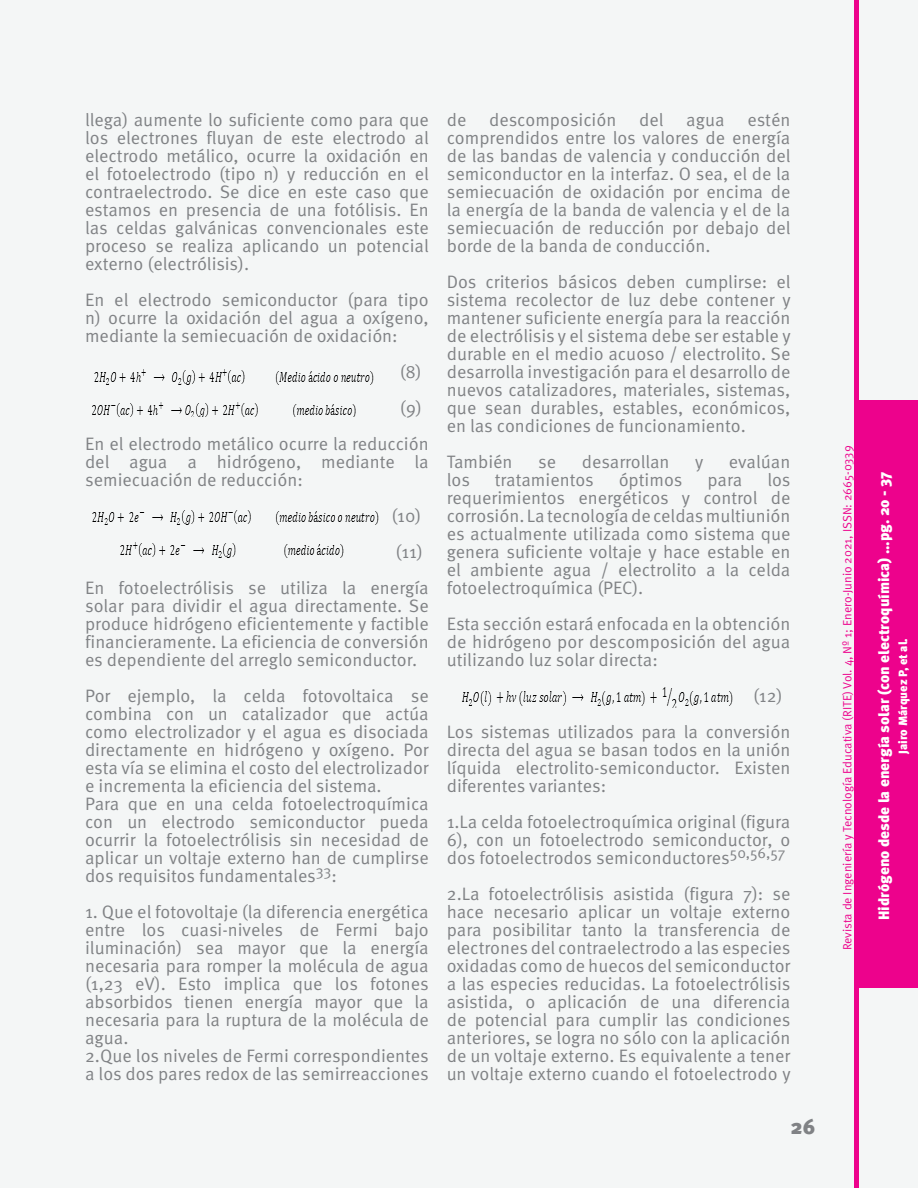
<style>
.page{position:relative;width:918px;height:1188px;background:#f4f6f6}
.page>*{position:absolute;margin:0;border:0;box-sizing:border-box;transform-origin:0 0}
.t1{font:900 21px "Meta Pro";color:#808285}
.txt{font:18px/18px "Meta Pro";color:#808285;text-align:justify}
.t2{font:900 15px "Meta Pro";color:#fff}
.t3{font:12px "Meta Pro";color:#ed028c}
.t4{font:900 12px "Meta Pro";color:#fff}
</style>
<div class="page">
<div style="left:859px;top:400px;width:59px;height:588px;background:#ed028c"></div>
<div style="left:854px;top:0;width:5px;height:1188px;background:#ed028c"></div>
<img style="left:94px;top:369px;width:280px;height:16px">
<img style="left:92px;top:402px;width:264px;height:14px">
<img style="left:120px;top:542px;width:224px;height:16px">
<img style="left:92px;top:510px;width:287px;height:15px">
<img style="left:462px;top:687px;width:271px;height:21px">
<p class="txt" style="left:85px;top:111px;width:345px">llega) aumente lo suficiente como para que los electrones fluyan de este electrodo al electrodo metálico, ocurre la oxidación en el fotoelectrodo (tipo n) y reducción en el contraelectrodo. Se dice en este caso que estamos en presencia de una fotólisis. En las celdas galvánicas convencionales este proceso se realiza aplicando un potencial externo (electrólisis).</p>
<p class="txt" style="left:85px;top:291px;width:345px">En el electrodo semiconductor (para tipo n) ocurre la oxidación del agua a oxígeno, mediante la semiecuación de oxidación:</p>
<p class="txt" style="left:400px;top:363px;width:24px">(8)</p>
<p class="txt" style="left:400px;top:399px;width:24px">(9)</p>
<p class="txt" style="left:85px;top:435px;width:345px">En el electrodo metálico ocurre la reducción del agua a hidrógeno, mediante la semiecuación de reducción:</p>
<p class="txt" style="left:391px;top:507px;width:31px">(10)</p>
<p class="txt" style="left:396px;top:543px;width:29px">(11)</p>
<p class="txt" style="left:85px;top:579px;width:345px">En fotoelectrólisis se utiliza la energía solar para dividir el agua directamente. Se produce hidrógeno eficientemente y factible financieramente. La eficiencia de conversión es dependiente del arreglo semiconductor.</p>
<p class="txt" style="left:85px;top:687px;width:345px">Por ejemplo, la celda fotovoltaica se combina con un catalizador que actúa como electrolizador y el agua es disociada directamente en hidrógeno y oxígeno. Por esta vía se elimina el costo del electrolizador e incrementa la eficiencia del sistema.</p>
<p class="txt" style="left:85px;top:795px;width:345px">Para que en una celda fotoelectroquímica con un electrodo semiconductor pueda ocurrir la fotoelectrólisis sin necesidad de aplicar un voltaje externo han de cumplirse dos requisitos fundamentales<sup>33</sup>:</p>
<p class="txt" style="left:85px;top:903px;width:345px">1. Que el fotovoltaje (la diferencia energética entre los cuasi-niveles de Fermi bajo iluminación) sea mayor que la energía necesaria para romper la molécula de agua (1,23 eV). Esto implica que los fotones absorbidos tienen energía mayor que la necesaria para la ruptura de la molécula de agua.</p>
<p class="txt" style="left:85px;top:1047px;width:345px">2.Que los niveles de Fermi correspondientes a los dos pares redox de las semirreacciones</p>
<p class="txt" style="left:447px;top:111px;width:345px;text-indent:301px">estén comprendidos entre los valores de energía de las bandas de valencia y conducción del semiconductor en la interfaz. O sea, el de la semiecuación de oxidación por encima de la energía de la banda de valencia y el de la semiecuación de reducción por debajo del borde de la banda de conducción.</p>
<p class="txt" style="left:447px;top:273px;width:345px">Dos criterios básicos deben cumplirse: el sistema recolector de luz debe contener y mantener suficiente energía para la reacción de electrólisis y el sistema debe ser estable y durable en el medio acuoso / electrolito. Se desarrolla investigación para el desarrollo de nuevos catalizadores, materiales, sistemas, que sean durables, estables, económicos, en las condiciones de funcionamiento.</p>
<p class="txt" style="left:447px;top:453px;width:67px">También</p>
<p class="txt" style="left:538px;top:453px;width:20px">se</p>
<p class="txt" style="left:582px;top:453px;width:89px">desarrollan</p>
<p class="txt" style="left:695px;top:453px;width:10px">y</p>
<p class="txt" style="left:729px;top:453px;width:63px">evalúan</p>
<p class="txt" style="left:447px;top:471px;width:25px">los</p>
<p class="txt" style="left:495px;top:471px;width:101px">tratamientos</p>
<p class="txt" style="left:619px;top:471px;width:65px">óptimos</p>
<p class="txt" style="left:707px;top:471px;width:36px">para</p>
<p class="txt" style="left:447px;top:111px;width:21px">de</p>
<p class="txt" style="left:489px;top:111px;width:129px">descomposición</p>
<p class="txt" style="left:639px;top:111px;width:26px">del</p>
<p class="txt" style="left:686px;top:111px;width:40px">agua</p>
<p class="txt" style="left:447px;top:471px;width:345px;text-indent:321px">los requerimientos energéticos y control de corrosión. La tecnología de celdas multiunión es actualmente utilizada como sistema que genera suficiente voltaje y hace estable en el ambiente agua / electrolito a la celda fotoelectroquímica (PEC).</p>
<p class="txt" style="left:447px;top:615px;width:345px">Esta sección estará enfocada en la obtención de hidrógeno por descomposición del agua utilizando luz solar directa:</p>
<p class="txt" style="left:753px;top:687px;width:31px">(12)</p>
<p class="txt" style="left:447px;top:723px;width:345px">Los sistemas utilizados para la conversión directa del agua se basan todos en la unión líquida electrolito-semiconductor. Existen diferentes variantes:</p>
<p class="txt" style="left:447px;top:813px;width:345px">1.La celda fotoelectroquímica original (figura 6), con un fotoelectrodo semiconductor, o dos fotoelectrodos semiconductores<sup>50,56,57</sup></p>
<p class="txt" style="left:447px;top:885px;width:345px">2.La fotoelectrólisis asistida (figura 7): se hace necesario aplicar un voltaje externo para posibilitar tanto la transferencia de electrones del contraelectrodo a las especies oxidadas como de huecos del semiconductor a las especies reducidas. La fotoelectrólisis asistida, o aplicación de una diferencia de potencial para cumplir las condiciones anteriores, se logra no sólo con la aplicación de un voltaje externo. Es equivalente a tener un voltaje externo cuando el fotoelectrodo y</p>
<p class="t1" style="left:790px;top:1113px;width:26px">26</p>
<p class="t3" style="left:840px;top:950px;width:507px;rotate:-90deg">Revista de Ingeniería y Tecnología Educativa (RITE) Vol. 4, Nº 1; Enero-Junio 2021, ISSN: 2665-0339</p>
<p class="t2" style="left:875px;top:920px;width:450px;rotate:-90deg">Hidrógeno desde la energía solar (con electroquímica) ...pg. 20 - 37</p>
<p class="t4" style="left:895px;top:754px;width:117px;rotate:-90deg">Jairo Márquez P, et al.</p>
</div>
